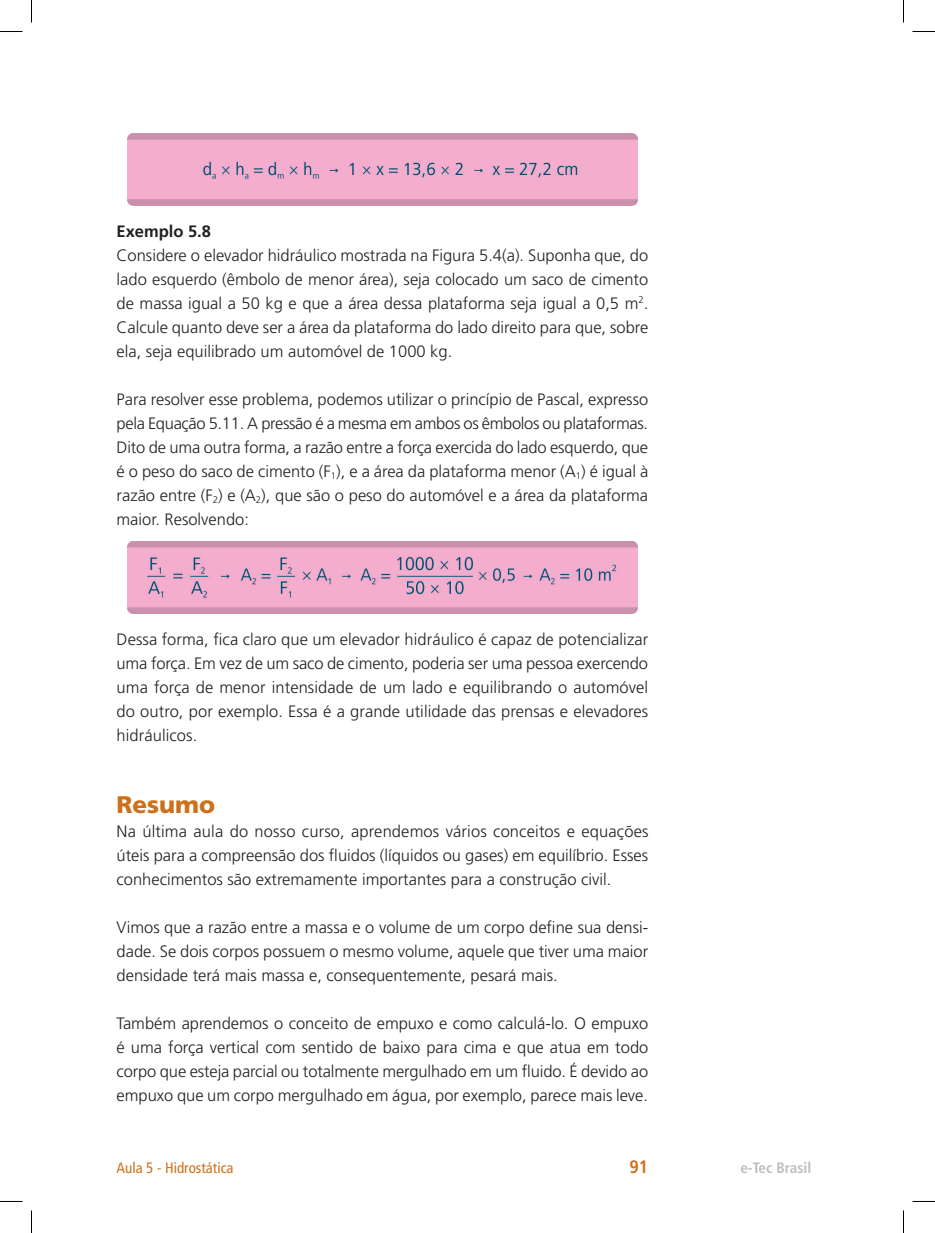
<style>
.page{position:relative;width:935px;height:1233px;background:#fff}
.page>*{position:absolute;margin:0;border:0;box-sizing:border-box;transform-origin:0 0}
.t1{font:900 24px "Frutiger LT Std";color:#ce7018}
.t2{font:700 condensed 18px "Frutiger LT Std";color:#ce7018}
.t3{font:300 16.5px/24px "Frutiger LT Std";color:#231f20;text-align:justify}
.t4{font:700 16.5px "Frutiger LT Std";color:#231f20}
.t5{font:condensed 15px "Frutiger LT Std";color:#ce7018}
.t6{font:700 condensed 15px "Frutiger LT Std";color:#bcbdc0}
</style>
<div class="page">
<img style="left:127px;top:133px;width:511px;height:72px">
<img style="left:127px;top:541px;width:511px;height:72px">
<svg style="left:0;top:31px;width:22px;height:1px"></svg>
<svg style="left:912px;top:31px;width:23px;height:1px"></svg>
<svg style="left:0;top:1201px;width:22px;height:1px"></svg>
<svg style="left:912px;top:1201px;width:23px;height:1px"></svg>
<svg style="left:31px;top:0;width:1px;height:23px"></svg>
<svg style="left:31px;top:1210px;width:1px;height:22px"></svg>
<svg style="left:903px;top:0;width:1px;height:23px"></svg>
<svg style="left:903px;top:1210px;width:1px;height:22px"></svg>
<p class="t4" style="left:117px;top:221px;width:96px">Exemplo 5.8</p>
<p class="t3" style="left:117px;top:243px;width:533px">Considere o elevador hidráulico mostrada na Figura 5.4(a). Suponha que, do lado esquerdo (êmbolo de menor área), seja colocado um saco de cimento de massa igual a 50 kg e que a área dessa plataforma seja igual a 0,5 m<sup>2</sup>.<br>Calcule quanto deve ser a área da plataforma do lado direito para que, sobre ela, seja equilibrado um automóvel de 1000 kg.</p>
<p class="t3" style="left:117px;top:387px;width:533px">Para resolver esse problema, podemos utilizar o princípio de Pascal, expresso pela Equação 5.11. A pressão é a mesma em ambos os êmbolos ou plataformas.<br>Dito de uma outra forma, a razão entre a força exercida do lado esquerdo, que é o peso do saco de cimento (F<sub>1</sub>), e a área da plataforma menor (A<sub>1</sub>) é igual à razão entre (F<sub>2</sub>) e (A<sub>2</sub>), que são o peso do automóvel e a área da plataforma maior. Resolvendo:</p>
<p class="t3" style="left:117px;top:627px;width:533px">Dessa forma, fica claro que um elevador hidráulico é capaz de potencializar uma força. Em vez de um saco de cimento, poderia ser uma pessoa exercendo uma força de menor intensidade de um lado e equilibrando o automóvel do outro, por exemplo. Essa é a grande utilidade das prensas e elevadores hidráulicos.</p>
<h1 class="t1" style="left:117px;top:790px;width:100px">Resumo</h1>
<p class="t3" style="left:117px;top:819px;width:533px">Na última aula do nosso curso, aprendemos vários conceitos e equações úteis para a compreensão dos fluidos (líquidos ou gases) em equilíbrio. Esses conhecimentos são extremamente importantes para a construção civil.</p>
<p class="t3" style="left:117px;top:915px;width:533px">Vimos que a razão entre a massa e o volume de um corpo define sua densi&shy;dade. Se dois corpos possuem o mesmo volume, aquele que tiver uma maior densidade terá mais massa e, consequentemente, pesará mais.</p>
<p class="t3" style="left:117px;top:1011px;width:533px">Também aprendemos o conceito de empuxo e como calculá-lo. O empuxo é uma força vertical com sentido de baixo para cima e que atua em todo corpo que esteja parcial ou totalmente mergulhado em um fluido. É devido ao empuxo que um corpo mergulhado em água, por exemplo, parece mais leve.</p>
<p class="t5" style="left:117px;top:1159px;width:118px">Aula 5 - Hidrostática</p>
<p class="t2" style="left:629px;top:1156px;width:20px">91</p>
<p class="t6" style="left:740px;top:1158px;width:72px">e-Tec Brasil</p>
</div>
